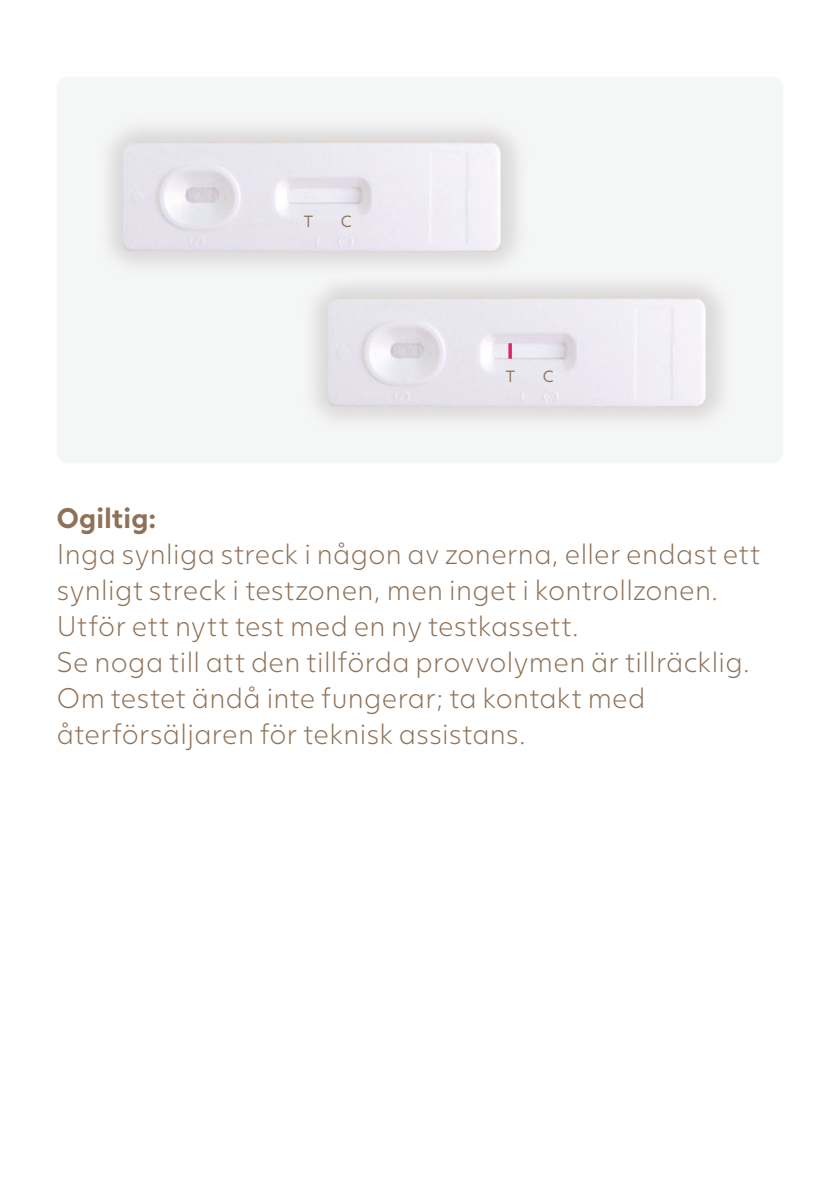
<style>
.page{position:relative;width:840px;height:1191px;background:#fff}
.page>*{position:absolute;margin:0;border:0;box-sizing:border-box;transform-origin:0 0}
.t1{font:300 28px/36px "Juli Sans";letter-spacing:.01em;color:#8f7157}
.t2{font:700 28px "Juli Sans";letter-spacing:.01em;color:#8f7157}
.t3{font:16px "Juli Sans";color:#8f7157}
</style>
<div class="page">
<div style="left:57px;top:77px;width:725px;height:386px;background:#f2f3f4;border-radius:11px"></div>
<img style="left:110px;top:129px;width:406px;height:135px">
<img style="left:285px;top:254px;width:436px;height:165px">
<hr style="left:508px;top:343px;width:3px;height:16px;background:#ee1059">
<p class="t3" style="left:303px;top:208px;width:11px">T</p>
<p class="t3" style="left:340px;top:208px;width:13px">C</p>
<p class="t3" style="left:505px;top:363px;width:11px">T</p>
<p class="t3" style="left:542px;top:363px;width:13px">C</p>
<p class="t2" style="left:57px;top:495px;width:101px">Ogiltig:</p>
<p class="t1" style="left:57px;top:534px;width:705px">Inga synliga streck i någon av zonerna, eller endast ett synligt streck i testzonen, men inget i kontrollzonen.<br>Utför ett nytt test med en ny testkassett.<br>Se noga till att den tillförda provvolymen är tillräcklig.<br>Om testet ändå inte fungerar; ta kontakt med återförsäljaren för teknisk assistans.</p>
</div>
